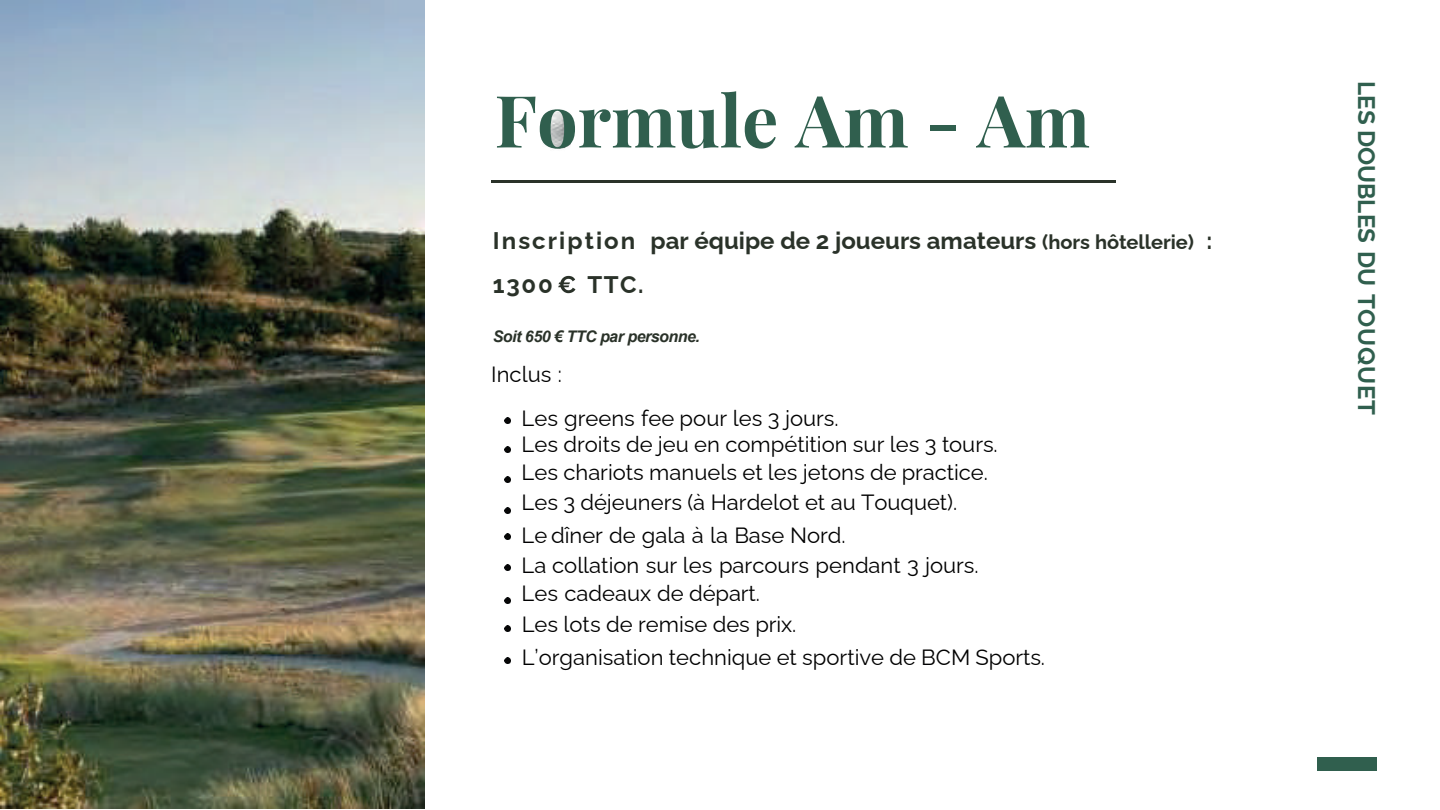
<style>
.page{position:relative;width:1440px;height:810px;background:#fff}
.page>*{position:absolute;margin:0;border:0;box-sizing:border-box;transform-origin:0 0}
.t1{font:700 72px "Playfair Display";color:#305f4e}
.t2{font:700 24px/43.9px "Raleway";color:#2a3229}
.t3{font:700 24px "Raleway";color:#305f4e}
.t4{font:22px/43.9px "Raleway";color:#000001}
.t5{font:italic 700 16px "Arial";letter-spacing:-.03em;color:#2a3229}
.s1{font-size:20px}
</style>
<div class="page">
<img style="left:542px;top:111px;width:29px;height:38px">
<img style="left:1px;top:1px;width:424px;height:807px">
<div style="left:1317px;top:757px;width:60px;height:13px;background:#305f4e"></div>
<hr style="left:491px;top:180px;width:624px;height:3px;background:#2a3229">
<svg style="left:505px;top:446px;width:6px;height:6px"></svg>
<svg style="left:558px;top:276px;width:17px;height:17px"></svg>
<svg style="left:505px;top:417px;width:6px;height:6px"></svg>
<svg style="left:505px;top:476px;width:6px;height:6px"></svg>
<svg style="left:505px;top:507px;width:6px;height:6px"></svg>
<svg style="left:505px;top:533px;width:6px;height:6px"></svg>
<svg style="left:505px;top:564px;width:6px;height:6px"></svg>
<svg style="left:505px;top:597px;width:6px;height:6px"></svg>
<svg style="left:505px;top:625px;width:6px;height:6px"></svg>
<svg style="left:505px;top:657px;width:6px;height:6px"></svg>
<h1 class="t1" style="left:495px;top:64px;width:597px">Formule Am - Am</h1>
<p class="t3" style="left:1386px;top:81px;width:336px;rotate:90deg">LES DOUBLES DU TOUQUET</p>
<p class="t2" style="left:493px;top:216px;width:721px">Inscription par équipe de 2 joueurs amateurs <span class="s1">(hors hôtellerie)</span> :<br>1300</p>
<p class="t2" style="left:588px;top:260px;width:58px">TTC.</p>
<p class="t5" style="left:493px;top:326px;width:209px">Soit 650 € TTC par personne.</p>
<p class="t4" style="left:522px;top:350px;width:318px;text-indent:-30px">Inclus :<br>Les greens fee pour les 3 jours.</p>
<p class="t4" style="left:522px;top:428px;width:478px;line-height:27.8px">Les droits de jeu en compétition sur les 3 tours.<br>Les chariots manuels et les jetons de practice.</p>
<p class="t4" style="left:522px;top:483px;width:437px;line-height:33.1px">Les 3 déjeuners (à Hardelot et au Touquet).<br>Le dîner de gala à la Base Nord.</p>
<p class="t4" style="left:522px;top:549px;width:458px;line-height:28.1px">La collation sur les parcours pendant 3 jours.<br>Les cadeaux de départ.</p>
<p class="t4" style="left:522px;top:605px;width:525px;line-height:32.9px">Les lots de remise des prix.<br>L’organisation technique et sportive de BCM Sports.</p>
</div>
